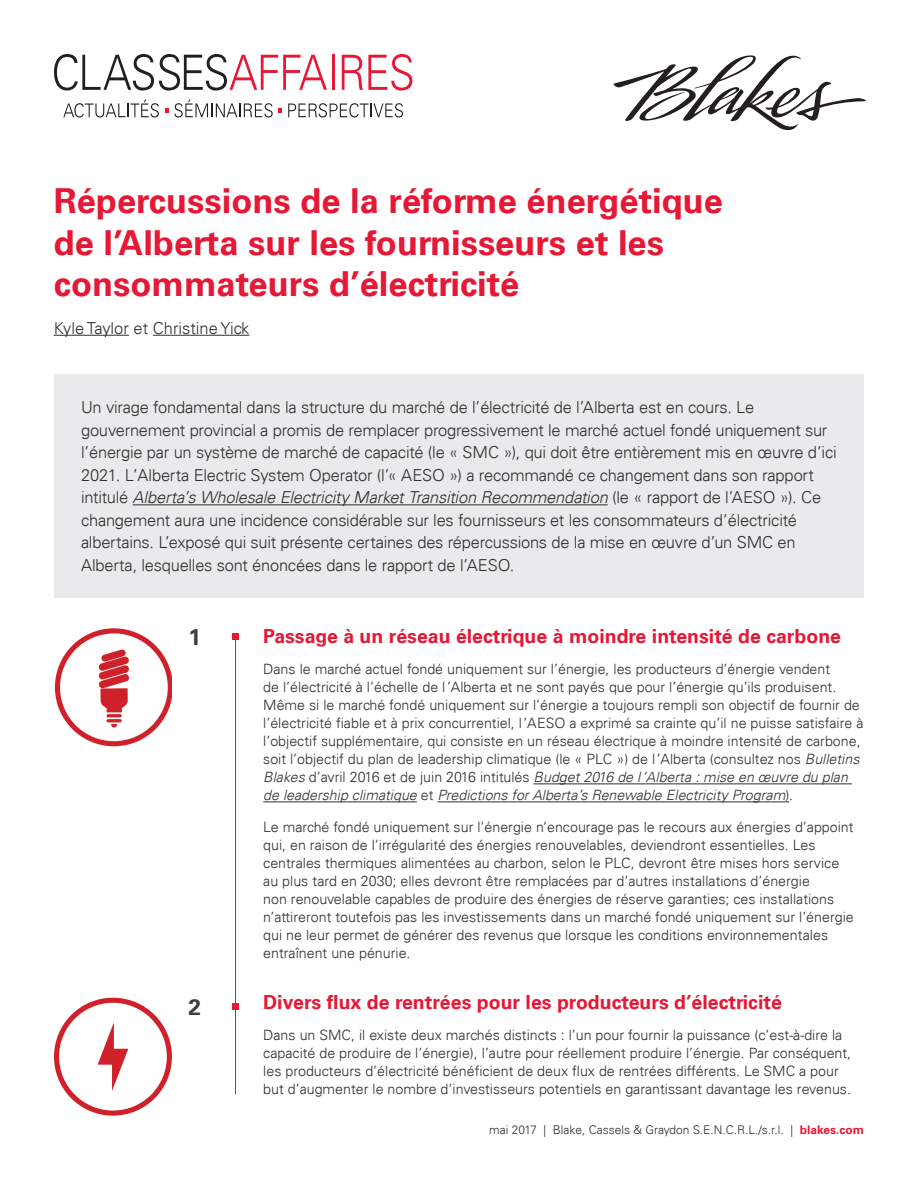
<style>
.page{position:relative;width:918px;height:1188px;background:#fff}
.page>*{position:absolute;margin:0;border:0;box-sizing:border-box;transform-origin:0 0}
.t1{font:700 34.5px/41.4px "Univers 65";color:#e51836}
.t2{font:700 22.5px "Univers 65";color:#3e3e3f}
.t3{font:700 19.5px "Univers 65";color:#e51836}
.t4{font:300 16.5px/22.5px "Univers 45";letter-spacing:-.015em;color:#312f30}
.t5{font:300 14.25px/18px "Univers 45";color:#312f30}
.t6{font:300 12px "Univers 45";color:#312f30}
.s1{font-style:italic}
.s2{font-family:"Univers 65";font-weight:700;color:#e51836}
</style>
<div class="page">
<hr style="left:534px;top:784px;width:318px;height:1px;background:#312f30">
<hr style="left:263px;top:802px;width:154px;height:1px;background:#312f30">
<hr style="left:437px;top:802px;width:352px;height:1px;background:#312f30">
<hr style="left:54px;top:335px;width:75px;height:1px;background:#312f30">
<hr style="left:153px;top:335px;width:96px;height:1px;background:#312f30">
<svg style="left:54px;top:54px;width:273px;height:37px"></svg>
<hr style="left:332px;top:55px;width:3px;height:35px;background:#e51836">
<svg style="left:342px;top:54px;width:70px;height:37px"></svg>
<svg style="left:63px;top:100px;width:96px;height:18px"></svg>
<svg style="left:288px;top:103px;width:115px;height:15px"></svg>
<svg style="left:165px;top:100px;width:108px;height:18px"></svg>
<svg style="left:279px;top:108px;width:3px;height:4px"></svg>
<svg style="left:613px;top:55px;width:253px;height:76px"></svg>
<div style="left:54px;top:374px;width:810px;height:224px;background:#e9eaeb"></div>
<hr style="left:133px;top:504px;width:475px;height:1px;background:#312f30">
<hr style="left:235px;top:637px;width:1px;height:457px;background:#d21f2f">
<div style="left:232px;top:633px;width:7px;height:7px;background:#e51836"></div>
<div style="left:232px;top:1003px;width:7px;height:7px;background:#e51836"></div>
<svg style="left:54px;top:998px;width:118px;height:118px"></svg>
<svg style="left:55px;top:628px;width:117px;height:118px"></svg>
<h1 class="t1" style="left:54px;top:181px;width:671px">Répercussions de la réforme énergétique de l’Alberta sur les fournisseurs et les consommateurs d’électricité</h1>
<p class="t4" style="left:54px;top:317px;width:197px">Kyle Taylor et Christine Yick</p>
<p class="t4" style="left:81px;top:396px;width:757px">Un virage fondamental dans la structure du marché de l’électricité de l’Alberta est en cours. Le gouvernement provincial a promis de remplacer progressivement le marché actuel fondé uniquement sur l’énergie par un système de marché de capacité (le « SMC »), qui doit être entièrement mis en œuvre d’ici 2021. L’Alberta Electric System Operator (l’« AESO ») a recommandé ce changement dans son rapport intitulé <span class="s1">Alberta’s Wholesale Electricity Market Transition Recommendation</span> (le « rapport de l’AESO »). Ce changement aura une incidence considérable sur les fournisseurs et les consommateurs d’électricité albertains. L’exposé qui suit présente certaines des répercussions de la mise en œuvre d’un SMC en Alberta, lesquelles sont énoncées dans le rapport de l’AESO.</p>
<h2 class="t2" style="left:189px;top:624px;width:14px">1</h2>
<h2 class="t2" style="left:189px;top:993px;width:14px">2</h2>
<h3 class="t3" style="left:263px;top:625px;width:579px">Passage à un réseau électrique à moindre intensité de carbone</h3>
<p class="t5" style="left:263px;top:660px;width:602px">Dans le marché actuel fondé uniquement sur l’énergie, les producteurs d’énergie vendent<br>de l’électricité à l’échelle de l’Alberta et ne sont payés que pour l’énergie qu’ils produisent.<br>Même si le marché fondé uniquement sur l’énergie a toujours rempli son objectif de fournir de l’électricité fiable et à prix concurrentiel, l’AESO a exprimé sa crainte qu’il ne puisse satisfaire à l’objectif supplémentaire, qui consiste en un réseau électrique à moindre intensité de carbone, soit l’objectif du plan de leadership climatique (le « PLC ») de l’Alberta (consultez nos <span class="s1">Bulletins Blakes</span> d’avril 2016 et de juin 2016 intitulés <span class="s1">Budget 2016 de l’Alberta : mise en œuvre du plan de leadership climatique</span> et <span class="s1">Predictions for Alberta’s Renewable Electricity Program</span>).</p>
<p class="t5" style="left:263px;top:818px;width:592px">Le marché fondé uniquement sur l’énergie n’encourage pas le recours aux énergies d’appoint qui, en raison de l’irrégularité des énergies renouvelables, deviendront essentielles. Les centrales thermiques alimentées au charbon, selon le PLC, devront être mises hors service au plus tard en 2030; elles devront être remplacées par d’autres installations d’énergie<br>non renouvelable capables de produire des énergies de réserve garanties; ces installations n’attireront toutefois pas les investissements dans un marché fondé uniquement sur l’énergie qui ne leur permet de générer des revenus que lorsque les conditions environnementales entraînent une pénurie.</p>
<h3 class="t3" style="left:263px;top:991px;width:520px">Divers flux de rentrées pour les producteurs d’électricité</h3>
<p class="t5" style="left:263px;top:1026px;width:590px">Dans un SMC, il existe deux marchés distincts : l’un pour fournir la puissance (c’est-à-dire la capacité de produire de l’énergie), l’autre pour réellement produire l’énergie. Par conséquent, les producteurs d’électricité bénéficient de deux flux de rentrées différents. Le SMC a pour but d’augmenter le nombre d’investisseurs potentiels en garantissant davantage les revenus.</p>
<p class="t6" style="left:489px;top:1123px;width:376px">mai 2017 | Blake, Cassels &amp; Graydon S.E.N.C.R.L./s.r.l. | <span class="s2">blakes.com</span></p>
</div>
